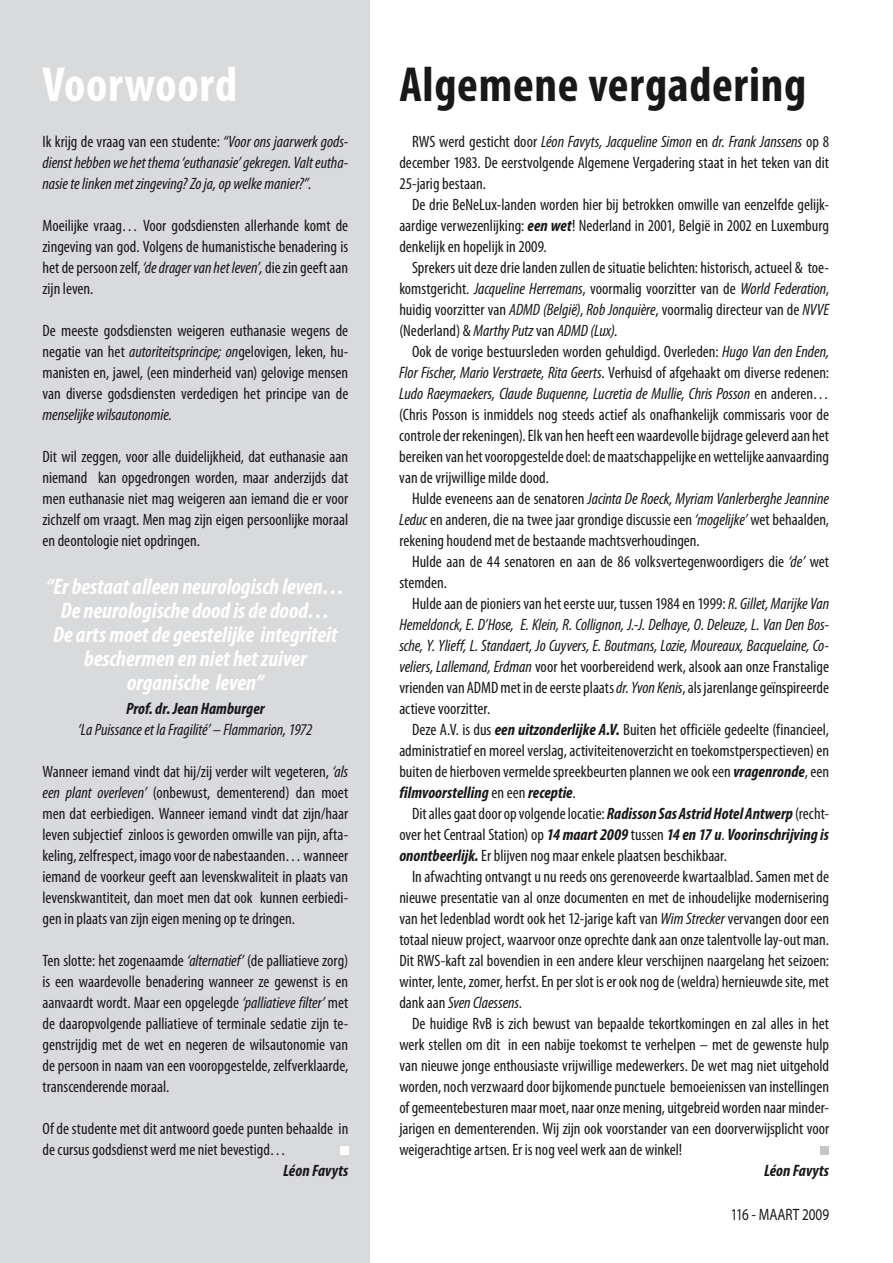
<style>
.page{position:relative;width:893px;height:1263px;background:#fff}
.page>*{position:absolute;margin:0;border:0;box-sizing:border-box;transform-origin:0 0}
.t1{font:700 condensed 49.5px "Myriad Pro";letter-spacing:.015em;color:#1a171b}
.t2{font:700 condensed 49.5px "Myriad Pro";letter-spacing:.015em;color:#fff}
.t3{font:italic 700 condensed 22.5px/24px "Myriad Pro";color:#fff;text-align:center}
.t4{font:condensed 16.5px/21px "Myriad Pro";color:#1a171b;text-align:justify}
.t5{font:italic condensed 16.5px/21px "Myriad Pro";letter-spacing:-.005em;color:#1a171b;text-align:justify}
.t6{font:italic 700 condensed 16.5px "Myriad Pro";letter-spacing:.005em;color:#1a171b}
.t7{font:16.5px "Myriad Pro";color:#1a171b;scale:.8 1}
.s1{font-style:normal}
.s2{font-style:italic}
.s3{font-weight:700;font-style:italic}
</style>
<div class="page">
<div style="left:0;top:0;width:370px;height:1263px;background:#d9dadb"></div>
<div style="left:340px;top:1146px;width:8px;height:9px;background:#fff"></div>
<div style="left:821px;top:1146px;width:8px;height:9px;background:#c5c6c8"></div>
<h1 class="t2" style="left:43px;top:53px;width:196px">Voorwoord</h1>
<p class="t5" style="left:43px;top:131px;width:307px"><span class="s1">Ik krijg de vraag van een studente:</span> “Voor ons jaarwerk gods&shy;dienst hebben we het thema ‘euthanasie’ gekregen. Valt eutha&shy;nasie te linken met zingeving? Zo ja, op welke manier?”.</p>
<p class="t4" style="left:43px;top:215px;width:307px">Moeilijke vraag… Voor godsdiensten allerhande komt de zingeving van god. Volgens de humanistische benadering is het de persoon zelf, <span class="s2">‘de drager van het leven’,</span> die zin geeft aan zijn leven.</p>
<p class="t4" style="left:42px;top:320px;width:307px">De meeste godsdiensten weigeren euthanasie wegens de negatie van het <span class="s2">autoriteitsprincipe; on</span>gelovigen, leken, hu&shy;manisten en, jawel, (een minderheid van) gelovige mensen van diverse godsdiensten verdedigen het principe van de</p>
<p class="t5" style="left:42px;top:404px;width:131px">menselijke wilsautonomie.</p>
<p class="t4" style="left:42px;top:446px;width:307px">Dit wil zeggen, voor alle duidelijkheid, dat euthanasie aan niemand kan opgedrongen worden, maar anderzijds dat men euthanasie niet mag weigeren aan iemand die er voor zichzelf om vraagt. Men mag zijn eigen persoonlijke moraal en deontologie niet opdringen.</p>
<h2 class="t3" style="left:46px;top:574px;width:300px">“Er bestaat alleen neurologisch leven…<br>De neurologische dood is de dood…<br>De arts moet de geestelijke integriteit beschermen en niet het zuiver organische leven”</h2>
<p class="t6" style="left:126px;top:698px;width:140px">Prof. dr. Jean Hamburger</p>
<p class="t5" style="left:78px;top:719px;width:236px">‘La Puissance et la Fragilité’ – Flammarion, 1972</p>
<p class="t4" style="left:42px;top:761px;width:307px">Wanneer iemand vindt dat hij/zij verder wilt vegeteren, <span class="s2">‘als een plant overleven’</span> (onbewust, dementerend) dan moet men dat eerbiedigen. Wanneer iemand vindt dat zijn/haar leven subjectief zinloos is geworden omwille van pijn, afta&shy;keling, zelfrespect, imago voor de nabestaanden… wanneer iemand de voorkeur geeft aan levenskwaliteit in plaats van levenskwantiteit, dan moet men dat ook kunnen eerbiedi&shy;gen in plaats van zijn eigen mening op te dringen.</p>
<p class="t4" style="left:42px;top:950px;width:307px">Ten slotte: het zogenaamde <span class="s2">‘alternatief’</span> (de palliatieve zorg) is een waardevolle benadering wanneer ze gewenst is en aanvaardt wordt. Maar een opgelegde <span class="s2">‘palliatieve filter’</span> met de daaropvolgende palliatieve of terminale sedatie zijn te&shy;genstrijdig met de wet en negeren de wilsautonomie van de persoon in naam van een vooropgestelde, zelfverklaarde, transcenderende moraal.</p>
<p class="t4" style="left:42px;top:1118px;width:307px">Of de studente met dit antwoord goede punten behaalde in de cursus godsdienst werd me niet bevestigd…</p>
<h1 class="t1" style="left:399px;top:53px;width:408px">Algemene vergadering</h1>
<p class="t4" style="left:399px;top:131px;width:431px;text-indent:13px">RWS werd gesticht door <span class="s2">Léon Favyts, Jacqueline Simon</span> en <span class="s2">dr. Frank Janssens</span> op 8 december 1983. De eerstvolgende Algemene Vergadering staat in het teken van dit 25-jarig bestaan.</p>
<p class="t4" style="left:399px;top:194px;width:431px;text-indent:13px">De drie BeNeLux-landen worden hier bij betrokken omwille van eenzelfde gelijk&shy;aardige verwezenlijking: <span class="s3">een wet</span>! Nederland in 2001, België in 2002 en Luxemburg denkelijk en hopelijk in 2009.</p>
<p class="t4" style="left:399px;top:257px;width:431px;text-indent:13px">Sprekers uit deze drie landen zullen de situatie belichten: historisch, actueel &amp; toe&shy;komstgericht. <span class="s2">Jacqueline Herremans</span>, voormalig voorzitter van de <span class="s2">World Federation</span>, huidig voorzitter van <span class="s2">ADMD (België)</span>, <span class="s2">Rob Jonquière</span>, voormalig directeur van de <span class="s2">NVVE </span>(Nederland) &amp; <span class="s2">Marthy Putz</span> van <span class="s2">ADMD (Lux)</span>.</p>
<p class="t4" style="left:399px;top:341px;width:431px;text-indent:13px">Ook de vorige bestuursleden worden gehuldigd. Overleden: <span class="s2">Hugo Van den Enden, Flor Fischer, Mario Verstraete, Rita Geerts</span>. Verhuisd of afgehaakt om diverse redenen:<br><span class="s2">Ludo Raeymaekers, Claude Buquenne, Lucretia de Mullie, Chris Posson</span> en anderen… (Chris Posson is inmiddels nog steeds actief als onafhankelijk commissaris voor de controle der rekeningen). Elk van hen heeft een waardevolle bijdrage geleverd aan het bereiken van het vooropgestelde doel: de maatschappelijke en wettelijke aanvaarding van de vrijwillige milde dood.</p>
<p class="t4" style="left:399px;top:488px;width:431px;text-indent:13px">Hulde eveneens aan de senatoren <span class="s2">Jacinta De Roeck, Myriam Vanlerberghe Jeannine Leduc</span> en anderen, die na twee jaar grondige discussie een <span class="s2">‘mogelijke’</span> wet behaalden, rekening houdend met de bestaande machtsverhoudingen.</p>
<p class="t4" style="left:399px;top:551px;width:431px;text-indent:13px">Hulde aan de 44 senatoren en aan de 86 volksvertegenwoordigers die <span class="s2">‘de’</span> wet stemden.</p>
<p class="t5" style="left:399px;top:593px;width:431px;text-indent:13px"><span class="s1">Hulde aan de pioniers van het eerste uur, tussen 1984 en 1999:</span> R. Gillet, Marijke Van Hemeldonck, E. D’Hose, E. Klein, R. Collignon, J.-J. Delhaye, O. Deleuze, L. Van Den Bos&shy;sche, Y. Ylieff, L. Standaert, Jo Cuyvers, E. Boutmans, Lozie, Moureaux, Bacquelaine, Co&shy;veliers, Lallemand, Erdman <span class="s1">voor het voorbereidend werk, alsook aan onze Franstalige vrienden van ADMD met in de eerste plaats</span> dr. Yvon Kenis<span class="s1">, als jarenlange geïnspireerde actieve voorzitter.</span></p>
<p class="t4" style="left:399px;top:719px;width:431px;text-indent:13px">Deze A.V. is dus <span class="s3">een uitzonderlijke A.V.</span> Buiten het officiële gedeelte (financieel, administratief en moreel verslag, activiteitenoverzicht en toekomstperspectieven) en buiten de hierboven vermelde spreekbeurten plannen we ook een <span class="s3">vragenronde</span>, een <span class="s3">filmvoorstelling</span> en een <span class="s3">receptie</span>.</p>
<p class="t4" style="left:399px;top:803px;width:431px;text-indent:13px">Dit alles gaat door op volgende locatie: <span class="s3">Radisson Sas Astrid Hotel Antwerp</span> (recht&shy;over het Centraal Station) op <span class="s3">14 maart 2009</span> tussen <span class="s3">14 en 17 u</span>. <span class="s3">Voorinschrijving is onontbeerlijk.</span> Er blijven nog maar enkele plaatsen beschikbaar.</p>
<p class="t4" style="left:399px;top:866px;width:431px;text-indent:13px">In afwachting ontvangt u nu reeds ons gerenoveerde kwartaalblad. Samen met de nieuwe presentatie van al onze documenten en met de inhoudelijke modernisering van het ledenblad wordt ook het 12-jarige kaft van <span class="s2">Wim Strecker</span> vervangen door een totaal nieuw project, waarvoor onze oprechte dank aan onze talentvolle lay-out man.<br>Dit RWS-kaft zal bovendien in een andere kleur verschijnen naargelang het seizoen: winter, lente, zomer, herfst. En per slot is er ook nog de (weldra) hernieuwde site, met dank aan <span class="s2">Sven Claessens</span>.</p>
<p class="t4" style="left:399px;top:1013px;width:431px;text-indent:13px">De huidige RvB is zich bewust van bepaalde tekortkomingen en zal alles in het werk stellen om dit in een nabije toekomst te verhelpen – met de gewenste hulp van nieuwe jonge enthousiaste vrijwillige medewerkers. De wet mag niet uitgehold worden, noch verzwaard door bijkomende punctuele bemoeienissen van instellingen of gemeentebesturen maar moet, naar onze mening, uitgebreid worden naar minder&shy;jarigen en dementerenden. Wij zijn ook voorstander van een doorverwijsplicht voor weigerachtige artsen. Er is nog veel werk aan de winkel!</p>
<p class="t6" style="left:283px;top:1160px;width:67px">Léon Favyts</p>
<p class="t6" style="left:764px;top:1160px;width:67px">Léon Favyts</p>
<p class="t7" style="left:731px;top:1206px;width:124px">116 - MAART 2009</p>
</div>
